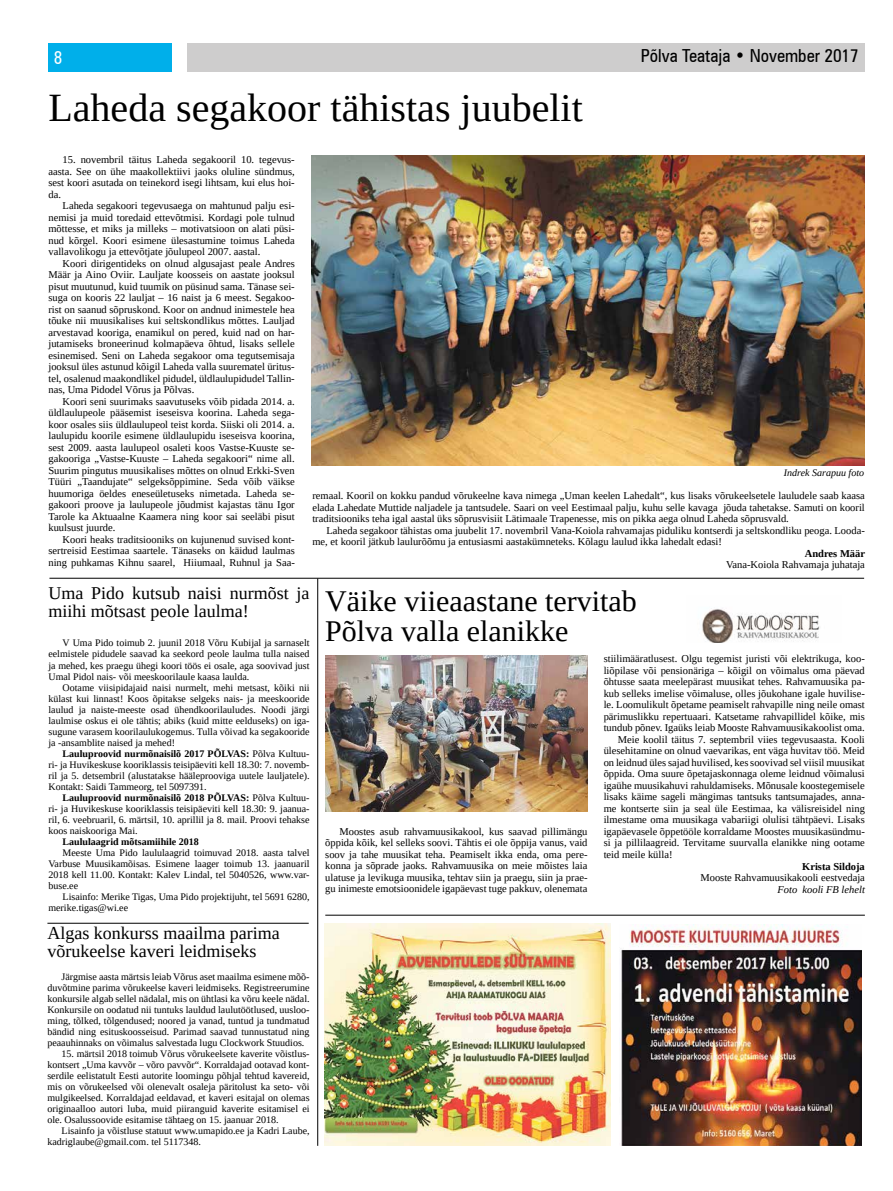
<style>
.page{position:relative;width:893px;height:1191px;background:#fff}
.page>*{position:absolute;margin:0;border:0;box-sizing:border-box;transform-origin:0 0}
.t1{font:40px "Liberation Serif";color:#000}
.t2{font:30px/30px "Liberation Serif";color:#000}
.t3{font:18px/18px "Liberation Serif";color:#000}
.t4{font:condensed 18px "Zurich BT";color:#000}
.t5{font:condensed 18px "Zurich BT";color:#fff}
.t6{font:10.5px/11.5px "Liberation Serif";color:#000;text-align:justify}
.t7{font:700 10.5px "Liberation Serif";color:#000}
.t8{font:italic 10.5px "Liberation Serif";color:#000}
.t9{font:10px/11px "Liberation Serif";color:#000;text-align:justify}
.t10{font:700 10px "Liberation Serif";color:#000}
.t11{font:italic 10px "Liberation Serif";color:#000}
.s1{font-weight:700}
</style>
<div class="page">
<div style="left:48px;top:43px;width:124px;height:29px;background:#00afea"></div>
<div style="left:187px;top:43px;width:677px;height:29px;background:#cecdcd"></div>
<img style="left:312px;top:155px;width:552px;height:310px">
<hr style="left:49px;top:578px;width:815px;height:1px;background:#000">
<img style="left:325px;top:655px;width:263px;height:156px">
<hr style="left:325px;top:915px;width:540px;height:1px;background:#000">
<hr style="left:317px;top:578px;width:1px;height:567px;background:#000">
<hr style="left:47px;top:923px;width:262px;height:1px;background:#000">
<img style="left:325px;top:924px;width:285px;height:221px">
<img style="left:621px;top:924px;width:240px;height:221px">
<img style="left:702px;top:609px;width:118px;height:34px">
<h3 class="t5" style="left:54px;top:47px;width:10px">8</h3>
<h3 class="t4" style="left:641px;top:44px;width:219px">Põlva Teataja • November 2017</h3>
<h1 class="t1" style="left:48px;top:82px;width:536px">Laheda segakoor tähistas juubelit</h1>
<p class="t6" style="left:48px;top:154px;width:248px;text-indent:14px">15. novembril täitus Laheda segakooril 10. tegevus&shy;aasta. See on ühe maakollektiivi jaoks oluline sündmus, sest koori asutada on teinekord isegi lihtsam, kui elus hoi&shy;da.</p>
<p class="t6" style="left:48px;top:200px;width:248px;text-indent:14px">Laheda segakoori tegevusaega on mahtunud palju esi&shy;nemisi ja muid toredaid ettevõtmisi. Kordagi pole tulnud mõttesse, et miks ja milleks – motivatsioon on alati püsi&shy;nud kõrgel. Koori esimene ülesastumine toimus Laheda vallavolikogu ja ettevõtjate jõulupeol 2007. aastal.</p>
<p class="t6" style="left:48px;top:257px;width:248px;text-indent:14px">Koori dirigentideks on olnud algusajast peale Andres Määr ja Aino Oviir. Lauljate koosseis on aastate jooksul pisut muutunud, kuid tuumik on püsinud sama. Tänase sei&shy;suga on kooris 22 lauljat – 16 naist ja 6 meest. Segakoo&shy;rist on saanud sõpruskond. Koor on andnud inimestele hea tõuke nii muusikalises kui seltskondlikus mõttes. Lauljad arvestavad kooriga, enamikul on pered, kuid nad on har&shy;jutamiseks broneerinud kolmapäeva õhtud, lisaks sellele esinemised. Seni on Laheda segakoor oma tegutsemisaja jooksul üles astunud kõigil Laheda valla suurematel üritus&shy;tel, osalenud maakondlikel pidudel, üldlaulupidudel Tallin&shy;nas, Uma Pidodel Võrus ja Põlvas.</p>
<p class="t6" style="left:48px;top:395px;width:248px;text-indent:14px">Koori seni suurimaks saavutuseks võib pidada 2014. a. üldlaulupeole pääsemist iseseisva koorina. Laheda sega&shy;koor osales siis üldlaulupeol teist korda. Siiski oli 2014. a. laulupidu koorile esimene üldlaulupidu iseseisva koorina, sest 2009. aasta laulupeol osaleti koos Vastse-Kuuste se&shy;gakooriga „Vastse-Kuuste – Laheda segakoori“ nime all.<br>Suurim pingutus muusikalises mõttes on olnud Erkki-Sven Tüüri „Taandujate“ selgeksõppimine. Seda võib väikse huumoriga öeldes eneseületuseks nimetada. Laheda se&shy;gakoori proove ja laulupeole jõudmist kajastas tänu Igor Tarole ka Aktuaalne Kaamera ning koor sai seeläbi pisut kuulsust juurde.</p>
<p class="t6" style="left:48px;top:533px;width:248px;text-indent:14px">Koori heaks traditsiooniks on kujunenud suvised kont&shy;sertreisid Eestimaa saartele. Tänaseks on käidud laulmas ning puhkamas Kihnu saarel, Hiiumaal, Ruhnul ja Saa-</p>
<p class="t11" style="left:784px;top:466px;width:82px">Indrek Sarapuu foto</p>
<p class="t6" style="left:312px;top:490px;width:554px">remaal. Kooril on kokku pandud võrukeelne kava nimega „Uman keelen Lahedalt“, kus lisaks võrukeelsetele lauludele saab kaasa elada Lahedate Muttide naljadele ja tantsudele. Saari on veel Eestimaal palju, kuhu selle kavaga jõuda tahetakse. Samuti on kooril traditsiooniks teha igal aastal üks sõprusvisiit Lätimaale Trapenesse, mis on pikka aega olnud Laheda sõprusvald.</p>
<p class="t6" style="left:312px;top:524px;width:554px;text-indent:14px">Laheda segakoor tähistas oma juubelit 17. novembril Vana-Koiola rahvamajas piduliku kontserdi ja seltskondliku peoga. Looda&shy;me, et kooril jätkub laulurõõmu ja entusiasmi aastakümneteks. Kõlagu laulud ikka lahedalt edasi!</p>
<p class="t7" style="left:805px;top:546px;width:62px">Andres Määr</p>
<p class="t6" style="left:726px;top:559px;width:140px">Vana-Koiola Rahvamaja juhataja</p>
<h3 class="t3" style="left:48px;top:584px;width:263px">Uma Pido kutsub naisi nurmõst ja miihi mõtsast peole laulma!</h3>
<p class="t9" style="left:48px;top:637px;width:263px;text-indent:14px">V Uma Pido toimub 2. juunil 2018 Võru Kubijal ja sarnaselt eelmistele pidudele saavad ka seekord peole laulma tulla naised ja mehed, kes praegu ühegi koori töös ei osale, aga soovivad just Umal Pidol nais- või meeskoorilaule kaasa laulda.</p>
<p class="t9" style="left:48px;top:681px;width:263px;text-indent:14px">Ootame viisipidajaid naisi nurmelt, mehi metsast, kõiki nii külast kui linnast! Koos õpitakse selgeks nais- ja meeskooride laulud ja naiste-meeste osad ühendkoorilauludes. Noodi järgi laulmise oskus ei ole tähtis; abiks (kuid mitte eelduseks) on iga&shy;sugune varasem koorilaulukogemus. Tulla võivad ka segakooride ja -ansamblite naised ja mehed!</p>
<p class="t9" style="left:48px;top:747px;width:263px;text-indent:14px"><span class="s1">Lauluproovid nurmõnaisilõ 2017 PÕLVAS:</span> Põlva Kultuu&shy;ri- ja Huvikeskuse kooriklassis teisipäeviti kell 18.30: 7. novemb&shy;ril ja 5. detsembril (alustatakse hääleprooviga uutele lauljatele).<br>Kontakt: Saidi Tammeorg, tel 5097391.</p>
<p class="t9" style="left:48px;top:791px;width:263px;text-indent:14px"><span class="s1">Lauluproovid nurmõnaisilõ 2018 PÕLVAS:</span> Põlva Kultuu&shy;ri- ja Huvikeskuse kooriklassis teisipäeviti kell 18.30: 9. jaanua&shy;ril, 6. veebruaril, 6. märtsil, 10. aprillil ja 8. mail. Proovi tehakse koos naiskooriga Mai.</p>
<p class="t10" style="left:63px;top:834px;width:138px">Laululaagrid mõtsamiihile 2018</p>
<p class="t9" style="left:48px;top:846px;width:263px;text-indent:14px">Meeste Uma Pido laululaagrid toimuvad 2018. aasta talvel Varbuse Muusikamõisas. Esimene laager toimub 13. jaanuaril 2018 kell 11.00. Kontakt: Kalev Lindal, tel 5040526, www.var&shy;buse.ee</p>
<p class="t9" style="left:48px;top:890px;width:263px;text-indent:14px">Lisainfo: Merike Tigas, Uma Pido projektijuht, tel 5691 6280, merike.tigas@wi.ee</p>
<h3 class="t3" style="left:47px;top:923px;width:234px">Algas konkurss maailma parima võrukeelse kaveri leidmiseks</h3>
<p class="t9" style="left:47px;top:971px;width:264px;text-indent:14px">Järgmise aasta märtsis leiab Võrus aset maailma esimene mõõ&shy;duvõtmine parima võrukeelse kaveri leidmiseks. Registreerumine konkursile algab sellel nädalal, mis on ühtlasi ka võru keele nädal.<br>Konkursile on oodatud nii tuntuks lauldud laulutöötlused, uusloo&shy;ming, tõlked, tõlgendused; noored ja vanad, tuntud ja tundmatud bändid ning esituskoosseisud. Parimad saavad tunnustatud ning peaauhinnaks on võimalus salvestada lugu Clockwork Stuudios.</p>
<p class="t9" style="left:47px;top:1048px;width:264px;text-indent:14px">15. märtsil 2018 toimub Võrus võrukeelsete kaverite võistlus&shy;kontsert „Uma kavvõr – võro pavvõr“. Korraldajad ootavad kont&shy;serdile eelistatult Eesti autorite loomingu põhjal tehtud kavereid, mis on võrukeelsed või olenevalt osaleja päritolust ka seto- või mulgikeelsed. Korraldajad eeldavad, et kaveri esitajal on olemas originaalloo autori luba, muid piiranguid kaverite esitamisel ei ole. Osalussoovide esitamise tähtaeg on 15. jaanuar 2018.</p>
<p class="t9" style="left:47px;top:1125px;width:264px;text-indent:14px">Lisainfo ja võistluse statuut www.umapido.ee ja Kadri Laube, kadriglaube@gmail.com. tel 5117348.</p>
<h2 class="t2" style="left:325px;top:585px;width:313px">Väike viieaastane tervitab<br>Põlva valla elanikke</h2>
<p class="t6" style="left:604px;top:653px;width:263px">stiilimääratlusest. Olgu tegemist juristi või elektrikuga, koo-</p>
<p class="t6" style="left:604px;top:664px;width:263px">liõpilase või pensionäriga – kõigil on võimalus oma päevad</p>
<p class="t6" style="left:604px;top:676px;width:263px">õhtusse saata meelepärast muusikat tehes. Rahvamuusika pa-</p>
<p class="t6" style="left:604px;top:687px;width:263px">kub selleks imelise võimaluse, olles jõukohane igale huvilise-</p>
<p class="t6" style="left:604px;top:699px;width:263px">le. Loomulikult õpetame peamiselt rahvapille ning neile omast</p>
<p class="t6" style="left:604px;top:710px;width:263px">pärimuslikku repertuaari. Katsetame rahvapillidel kõike, mis</p>
<p class="t6" style="left:604px;top:722px;width:263px">tundub põnev. Igaüks leiab Mooste Rahvamuusikakoolist oma.</p>
<p class="t6" style="left:618px;top:733px;width:248px">Meie koolil täitus 7. septembril viies tegevusaasta. Kooli</p>
<p class="t6" style="left:604px;top:745px;width:263px">ülesehitamine on olnud vaevarikas, ent väga huvitav töö. Meid</p>
<p class="t6" style="left:604px;top:756px;width:263px">on leidnud üles sajad huvilised, kes soovivad sel viisil muusikat</p>
<p class="t6" style="left:604px;top:768px;width:263px">õppida. Oma suure õpetajaskonnaga oleme leidnud võimalusi</p>
<p class="t6" style="left:604px;top:779px;width:263px">igaühe muusikahuvi rahuldamiseks. Mõnusale koostegemisele</p>
<p class="t6" style="left:604px;top:791px;width:263px">lisaks käime sageli mängimas tantsuks tantsumajades, anna-</p>
<p class="t6" style="left:604px;top:802px;width:263px">me kontserte siin ja seal üle Eestimaa, ka välisreisidel ning</p>
<p class="t6" style="left:604px;top:814px;width:263px">ilmestame oma muusikaga vabariigi olulisi tähtpäevi. Lisaks</p>
<p class="t6" style="left:604px;top:825px;width:263px">igapäevasele õppetööle korraldame Moostes muusikasündmu-</p>
<p class="t6" style="left:604px;top:837px;width:263px">si ja pillilaagreid. Tervitame suurvalla elanikke ning ootame</p>
<p class="t6" style="left:604px;top:849px;width:70px">teid meile külla!</p>
<p class="t7" style="left:802px;top:859px;width:64px">Krista Sildoja</p>
<p class="t6" style="left:700px;top:872px;width:166px">Mooste Rahvamuusikakooli eestvedaja</p>
<p class="t8" style="left:777px;top:882px;width:89px">Foto kooli FB lehelt</p>
<p class="t6" style="left:325px;top:825px;width:264px;text-indent:14px">Moostes asub rahvamuusikakool, kus saavad pillimängu õppida kõik, kel selleks soovi. Tähtis ei ole õppija vanus, vaid soov ja tahe muusikat teha. Peamiselt ikka enda, oma pere&shy;konna ja sõprade jaoks. Rahvamuusika on meie mõistes laia ulatuse ja levikuga muusika, tehtav siin ja praegu, siin ja prae&shy;gu inimeste emotsioonidele igapäevast tuge pakkuv, olenemata</p>
</div>
